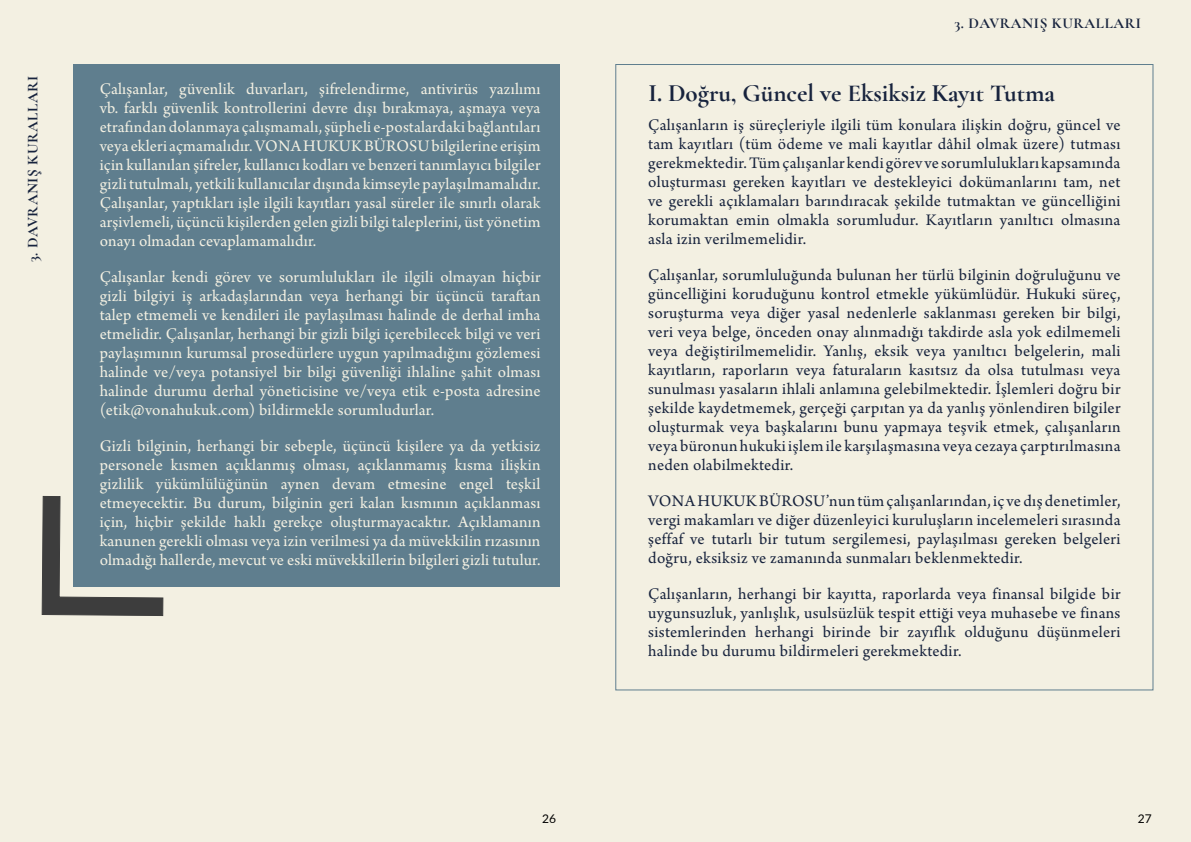
<style>
.page{position:relative;width:1191px;height:842px;background:#f3f0e2}
.page>*{position:absolute;margin:0;border:0;box-sizing:border-box;transform-origin:0 0}
.t1{font:700 25px "Cormorant Garamond";color:#17233d}
.t2{font:17px/19px "Arno Pro";letter-spacing:.02em;color:#17233d;text-align:justify}
.t3{font:17px/19px "Arno Pro";letter-spacing:.01em;color:#f3f0e2;text-align:justify}
.t4{font:700 15px "Cormorant Garamond";letter-spacing:.04em;color:#17233d}
.t5{font:12px "Lato";color:#000}
</style>
<div class="page">
<svg style="left:41px;top:495px;width:123px;height:121px"></svg>
<div style="left:73px;top:64px;width:486px;height:522px;background:#5f7e8e"></div>
<div style="left:615px;top:64px;width:538px;height:626px;background:#f3f0e2;border:1px solid #5f7e8e"></div>
<p class="t4" style="left:23px;top:262px;width:188px;rotate:-90deg">3. DAVRANIŞ KURALLARI</p>
<p class="t3" style="left:100px;top:80px;width:442px">Çalışanlar, güvenlik duvarları, şifrelendirme, antivirüs yazılımı vb. farklı güvenlik kontrollerini devre dışı bırakmaya, aşmaya veya etrafından dolanmaya çalışmamalı, şüpheli e-postalardaki bağlantıları veya ekleri açmamalıdır. VONA HUKUK BÜROSU bilgilerine erişim için kullanılan şifreler, kullanıcı kodları ve benzeri tanımlayıcı bilgiler gizli tutulmalı, yetkili kullanıcılar dışında kimseyle paylaşılmamalıdır.<br>Çalışanlar, yaptıkları işle ilgili kayıtları yasal süreler ile sınırlı olarak arşivlemeli, üçüncü kişilerden gelen gizli bilgi taleplerini, üst yönetim onayı olmadan cevaplamamalıdır.</p>
<p class="t3" style="left:100px;top:268px;width:442px">Çalışanlar kendi görev ve sorumlulukları ile ilgili olmayan hiçbir gizli bilgiyi iş arkadaşlarından veya herhangi bir üçüncü taraftan talep etmemeli ve kendileri ile paylaşılması halinde de derhal imha etmelidir. Çalışanlar, herhangi bir gizli bilgi içerebilecek bilgi ve veri paylaşımının kurumsal prosedürlere uygun yapılmadığını gözlemesi halinde ve/veya potansiyel bir bilgi güvenliği ihlaline şahit olması halinde durumu derhal yöneticisine ve/veya etik e-posta adresine (etik@vonahukuk.com) bildirmekle sorumludurlar.</p>
<p class="t3" style="left:100px;top:437px;width:442px">Gizli bilginin, herhangi bir sebeple, üçüncü kişilere ya da yetkisiz personele kısmen açıklanmış olması, açıklanmamış kısma ilişkin gizlilik yükümlülüğünün aynen devam etmesine engel teşkil etmeyecektir. Bu durum, bilginin geri kalan kısmının açıklanması için, hiçbir şekilde haklı gerekçe oluşturmayacaktır. Açıklamanın kanunen gerekli olması veya izin verilmesi ya da müvekkilin rızasının olmadığı hallerde, mevcut ve eski müvekkillerin bilgileri gizli tutulur.</p>
<p class="t4" style="left:954px;top:14px;width:188px">3. DAVRANIŞ KURALLARI</p>
<h1 class="t1" style="left:648px;top:77px;width:408px">I. Doğru, Güncel ve Eksiksiz Kayıt Tutma</h1>
<p class="t2" style="left:648px;top:116px;width:474px">Çalışanların iş süreçleriyle ilgili tüm konulara ilişkin doğru, güncel ve tam kayıtları (tüm ödeme ve mali kayıtlar dâhil olmak üzere) tutması gerekmektedir. Tüm çalışanlar kendi görev ve sorumlulukları kapsamında oluşturması gereken kayıtları ve destekleyici dokümanlarını tam, net ve gerekli açıklamaları barındıracak şekilde tutmaktan ve güncelliğini korumaktan emin olmakla sorumludur. Kayıtların yanıltıcı olmasına asla izin verilmemelidir.</p>
<p class="t2" style="left:648px;top:266px;width:474px">Çalışanlar, sorumluluğunda bulunan her türlü bilginin doğruluğunu ve güncelliğini koruduğunu kontrol etmekle yükümlüdür. Hukuki süreç, soruşturma veya diğer yasal nedenlerle saklanması gereken bir bilgi, veri veya belge, önceden onay alınmadığı takdirde asla yok edilmemeli veya değiştirilmemelidir. Yanlış, eksik veya yanıltıcı belgelerin, mali kayıtların, raporların veya faturaların kasıtsız da olsa tutulması veya sunulması yasaların ihlali anlamına gelebilmektedir. İşlemleri doğru bir şekilde kaydetmemek, gerçeği çarpıtan ya da yanlış yönlendiren bilgiler oluşturmak veya başkalarını bunu yapmaya teşvik etmek, çalışanların veya büronun hukuki işlem ile karşılaşmasına veya cezaya çarptırılmasına neden olabilmektedir.</p>
<p class="t2" style="left:648px;top:492px;width:474px">VONA HUKUK BÜROSU’nun tüm çalışanlarından, iç ve dış denetimler, vergi makamları ve diğer düzenleyici kuruluşların incelemeleri sırasında şeffaf ve tutarlı bir tutum sergilemesi, paylaşılması gereken belgeleri doğru, eksiksiz ve zamanında sunmaları beklenmektedir.</p>
<p class="t2" style="left:648px;top:585px;width:474px">Çalışanların, herhangi bir kayıtta, raporlarda veya finansal bilgide bir uygunsuzluk, yanlışlık, usulsüzlük tespit ettiği veya muhasebe ve finans sistemlerinden herhangi birinde bir zayıflık olduğunu düşünmeleri halinde bu durumu bildirmeleri gerekmektedir.</p>
<p class="t5" style="left:542px;top:810px;width:15px">26</p>
<p class="t5" style="left:1137px;top:810px;width:15px">27</p>
</div>
